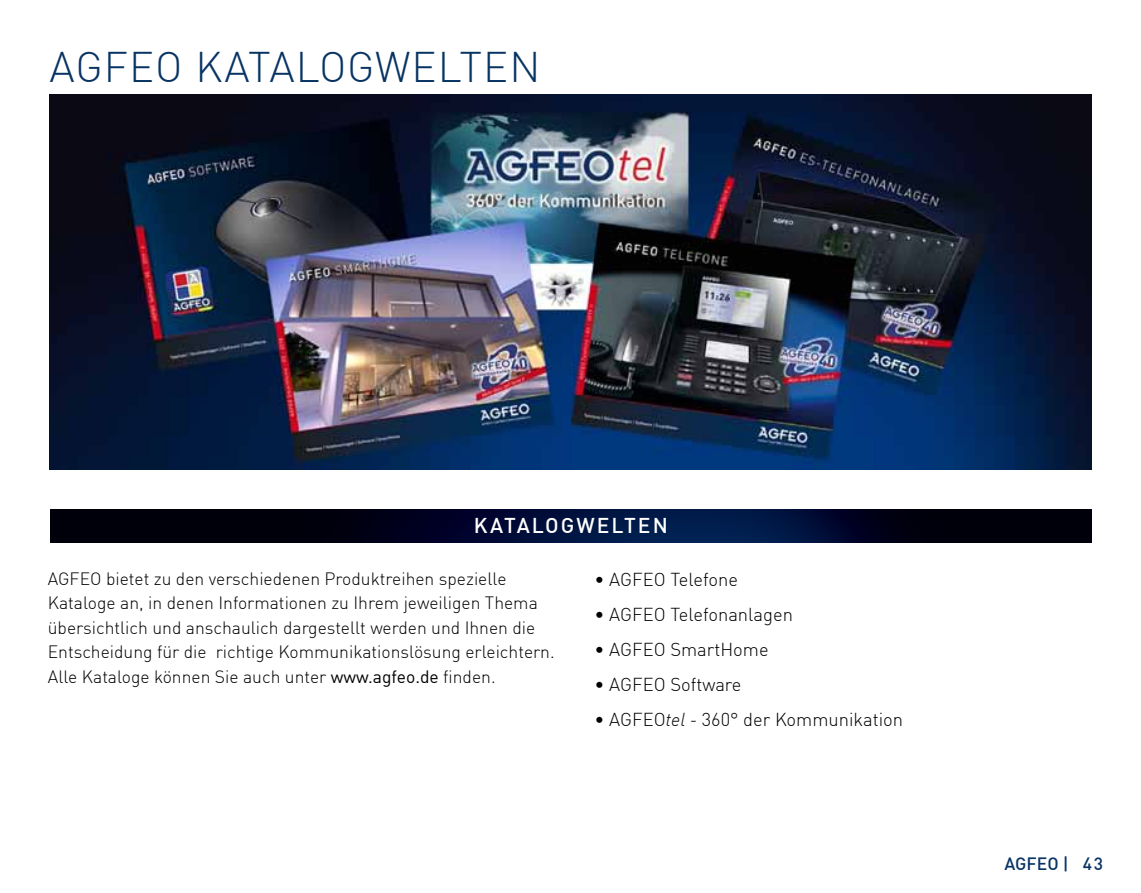
<style>
.page{position:relative;width:1141px;height:893px;background:#fff}
.page>*{position:absolute;margin:0;border:0;box-sizing:border-box;transform-origin:0 0}
.t1{font:300 42px "DIN Offc";letter-spacing:.025em;color:#083463}
.t2{font:500 21px "DIN Offc";color:#fff}
.t3{font:300 18.38px "DIN Offc";color:#000}
.t4{font:300 17.5px/24.5px "DIN Offc";color:#000}
.t5{font:500 17.5px "DIN Offc";color:#083463}
.s1{font-weight:400}
.s2{font-style:italic}
</style>
<div class="page">
<img style="left:50px;top:509px;width:1041px;height:33px">
<img style="left:49px;top:94px;width:1042px;height:376px">
<h1 class="t1" style="left:50px;top:41px;width:200px">AG FEO Katalo</h1>
<h1 class="t1" style="left:347px;top:41px;width:56px">gwelten</h1>
<p class="t2" style="left:474px;top:512px;width:15px">KATA</p>
<p class="t2" style="left:532px;top:512px;width:137px">LOGWELTE N</p>
<p class="t4" style="left:48px;top:566px;width:508px">AG FEO bietet zu den verschiedenen Produktreihen spezielle Kataloge an, in denen I nformationen zu I hrem jeweiligen Thema übersichtlich und anschaulich dargestellt werden und I hnen die Entscheidung für die richtige Kommunikationslösung erleichtern.<br>Alle Kataloge können Sie auch unter <span class="s1">www.agfeo.de</span> finden.</p>
<p class="t3" style="left:595px;top:568px;width:145px">• AGFEO Telefone</p>
<p class="t3" style="left:595px;top:603px;width:200px">• AGFEO Telefonanlagen</p>
<p class="t3" style="left:595px;top:638px;width:176px">• AGFEO SmartHome</p>
<p class="t3" style="left:595px;top:673px;width:148px">• AGFEO Software</p>
<p class="t3" style="left:595px;top:708px;width:310px">• AG FEO<span class="s2">tel -</span> 360° der Kommunikation</p>
<p class="t5" style="left:1004px;top:853px;width:66px">AGFEO |</p>
<p class="t5" style="left:1083px;top:853px;width:22px">43</p>
</div>
